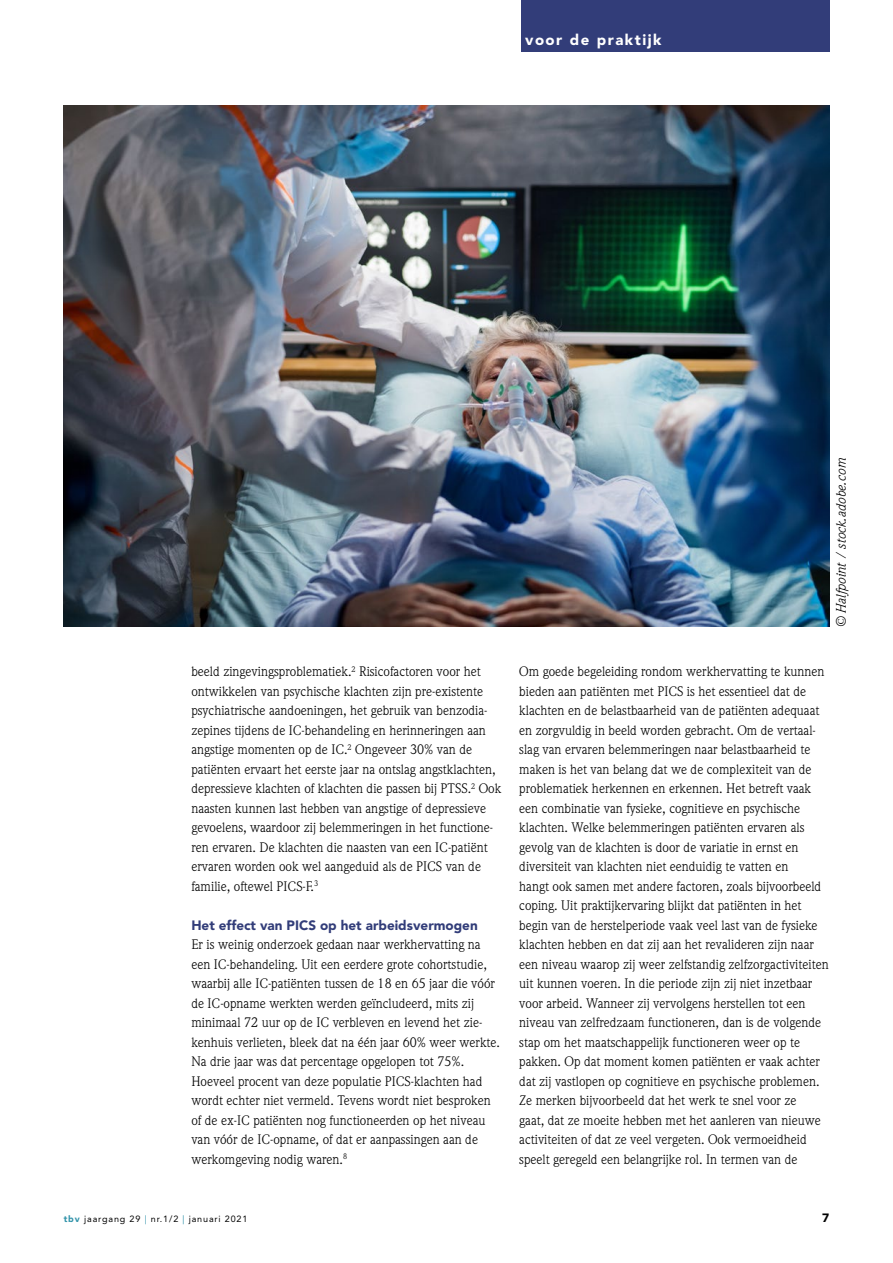
<style>
.page{position:relative;width:893px;height:1263px;background:#fff}
.page>*{position:absolute;margin:0;border:0;box-sizing:border-box;transform-origin:0 0}
.t1{font:900 15px "Avenir LT Std";letter-spacing:.1em;color:#fff}
.Para_broodtekst{font:13.5px/19.5px "Weidemann Std";color:#000}
.SectionHeading_1_541{font:900 13.5px "Avenir LT Std";color:#323d79}
.Image_Source_bron{font:italic 13.5px "Weidemann Std";color:#000}
.t2{font:900 12px "Avenir LT Std";color:#000}
.t3{font:9px "Avenir LT Std";letter-spacing:.095em;color:#000}
.s1{font-weight:900;color:#3294aa}
.s2{color:#3294aa}
</style>
<div class="page">
<div style="left:521px;top:0;width:308px;height:51px;background:#323d79"></div>
<img style="left:64px;top:105px;width:765px;height:521px">
<p class="t1" style="left:525px;top:30px;width:138px">voor de praktijk</p>
<p class="Para_broodtekst" style="left:191px;top:662px;width:311px">beeld zingevingsproblematiek.<sup>2</sup> Risicofactoren voor het ontwikkelen van psychische klachten zijn pre-existente psychiatrische aandoeningen, het gebruik van benzodia&shy;zepines tijdens de IC-behandeling en herinneringen aan angstige momenten op de IC.<sup>2</sup> Ongeveer 30% van de patiënten ervaart het eerste jaar na ontslag angstklachten, depressieve klachten of klachten die passen bij PTSS.<sup>2</sup> Ook naasten kunnen last hebben van angstige of depressieve gevoelens, waardoor zij belemmeringen in het functione&shy;ren ervaren. De klachten die naasten van een IC-patiënt ervaren worden ook wel aangeduid als de PICS van de familie, oftewel PICS-F.<sup>3</sup></p>
<p class="SectionHeading_1_541" style="left:191px;top:917px;width:288px">Het effect van PICS op het arbeidsvermogen</p>
<p class="Para_broodtekst" style="left:191px;top:935px;width:310px">Er is weinig onderzoek gedaan naar werkhervatting na een IC-behandeling. Uit een eerdere grote cohortstudie, waarbij alle IC-patiënten tussen de 18 en 65 jaar die vóór de IC-opname werkten werden geïncludeerd, mits zij minimaal 72 uur op de IC verbleven en levend het zie&shy;kenhuis verlieten, bleek dat na één jaar 60% weer werkte.<br>Na drie jaar was dat percentage opgelopen tot 75%.<br>Hoeveel procent van deze populatie PICS-klachten had wordt echter niet vermeld. Tevens wordt niet besproken of de ex-IC patiënten nog functioneerden op het niveau van vóór de IC-opname, of dat er aanpassingen aan de werkomgeving nodig waren.<sup>8</sup></p>
<p class="Image_Source_bron" style="left:833px;top:628px;width:171px;rotate:-90deg">© Halfpoint / stock.adobe.com</p>
<p class="Para_broodtekst" style="left:519px;top:662px;width:311px">Om goede begeleiding rondom werkhervatting te kunnen bieden aan patiënten met PICS is het essentieel dat de klachten en de belastbaarheid van de patiënten adequaat en zorgvuldig in beeld worden gebracht. Om de vertaal&shy;slag van ervaren belemmeringen naar belastbaarheid te maken is het van belang dat we de complexiteit van de problematiek herkennen en erkennen. Het betreft vaak een combinatie van fysieke, cognitieve en psychische klachten. Welke belemmeringen patiënten ervaren als gevolg van de klachten is door de variatie in ernst en diversiteit van klachten niet eenduidig te vatten en<br>hangt ook samen met andere factoren, zoals bijvoorbeeld coping. Uit praktijkervaring blijkt dat patiënten in het begin van de herstelperiode vaak veel last van de fysieke klachten hebben en dat zij aan het revalideren zijn naar een niveau waarop zij weer zelfstandig zelfzorgactiviteiten uit kunnen voeren. In die periode zijn zij niet inzetbaar voor arbeid. Wanneer zij vervolgens herstellen tot een niveau van zelfredzaam functioneren, dan is de volgende stap om het maatschappelijk functioneren weer op te pakken. Op dat moment komen patiënten er vaak achter dat zij vastlopen op cognitieve en psychische problemen.<br>Ze merken bijvoorbeeld dat het werk te snel voor ze<br>gaat, dat ze moeite hebben met het aanleren van nieuwe activiteiten of dat ze veel vergeten. Ook vermoeidheid speelt geregeld een belangrijke rol. In termen van de</p>
<p class="t3" style="left:64px;top:1214px;width:185px"><span class="s1">tbv</span> jaargang 29 <span class="s2">|</span> nr.1/2 <span class="s2">|</span> januari 2021</p>
<p class="t2" style="left:822px;top:1211px;width:9px">7</p>
</div>
